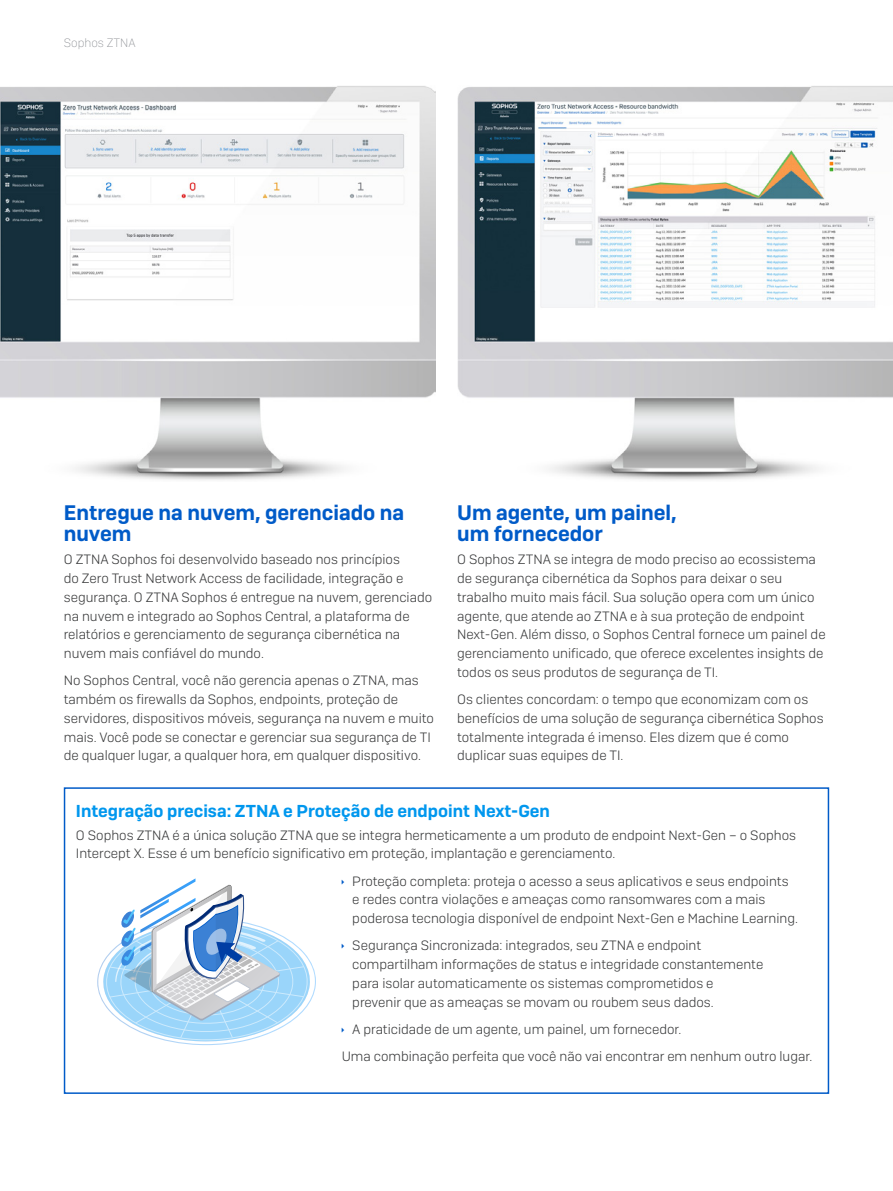
<style>
.page{position:relative;width:893px;height:1191px;background:#fff}
.page>*{position:absolute;margin:0;border:0;box-sizing:border-box;transform-origin:0 0}
.Subheading_1{font:600 21px/21px "Sophos Sans";color:#005bc8}
.Subheading_2{font:600 17.25px "Sophos Sans";color:#0097ee}
.Body_Copy{font:300 13.5px/18.8px "Sophos Sans";color:#363738}
.t1{font:200 12px "Sophos Sans";color:#83868b}
</style>
<div class="page">
<img style="left:0;top:86px;width:436px;height:394px">
<img style="left:457px;top:86px;width:436px;height:394px">
<div style="left:64px;top:787px;width:765px;height:306px;border:2px solid #005bc8"></div>
<svg style="left:97px;top:878px;width:219px;height:167px"></svg>
<p class="t1" style="left:64px;top:36px;width:73px">Sophos ZTNA</p>
<p class="Subheading_1" style="left:64px;top:502px;width:342px">Entregue na nuvem, gerenciado na nuvem</p>
<p class="Body_Copy" style="left:64px;top:550px;width:370px">O ZTNA Sophos foi desenvolvido baseado nos princípios<br>do Zero Trust Network Access de facilidade, integração e segurança. O ZTNA Sophos é entregue na nuvem, gerenciado na nuvem e integrado ao Sophos Central, a plataforma de relatórios e gerenciamento de segurança cibernética na nuvem mais confiável do mundo.</p>
<p class="Body_Copy" style="left:64px;top:671px;width:372px">No Sophos Central, você não gerencia apenas o ZTNA, mas também os firewalls da Sophos, endpoints, proteção de servidores, dispositivos móveis, segurança na nuvem e muito mais. Você pode se conectar e gerenciar sua segurança de TI de qualquer lugar, a qualquer hora, em qualquer dispositivo.</p>
<p class="Subheading_1" style="left:457px;top:502px;width:221px">Um agente, um painel, um fornecedor</p>
<p class="Body_Copy" style="left:457px;top:550px;width:370px">O Sophos ZTNA se integra de modo preciso ao ecossistema de segurança cibernética da Sophos para deixar o seu trabalho muito mais fácil. Sua solução opera com um único agente, que atende ao ZTNA e à sua proteção de endpoint Next-Gen. Além disso, o Sophos Central fornece um painel de gerenciamento unificado, que oferece excelentes insights de todos os seus produtos de segurança de TI.</p>
<p class="Body_Copy" style="left:457px;top:689px;width:368px">Os clientes concordam: o tempo que economizam com os benefícios de uma solução de segurança cibernética Sophos totalmente integrada é imenso. Eles dizem que é como duplicar suas equipes de TI.</p>
<p class="Subheading_2" style="left:76px;top:800px;width:476px">Integração precisa: ZTNA e Proteção de endpoint Next-Gen</p>
<p class="Body_Copy" style="left:76px;top:825px;width:722px">O Sophos ZTNA é a única solução ZTNA que se integra hermeticamente a um produto de endpoint Next-Gen – o Sophos<br>Intercept X. Esse é um benefício significativo em proteção, implantação e gerenciamento.</p>
<p class="Body_Copy" style="left:352px;top:871px;width:447px">Proteção completa: proteja o acesso a seus aplicativos e seus endpoints e redes contra violações e ameaças como ransomwares com a mais poderosa tecnologia disponível de endpoint Next-Gen e Machine Learning.</p>
<p class="Body_Copy" style="left:352px;top:936px;width:412px">Segurança Sincronizada: integrados, seu ZTNA e endpoint compartilham informações de status e integridade constantemente para isolar automaticamente os sistemas comprometidos e prevenir que as ameaças se movam ou roubem seus dados.</p>
<p class="Body_Copy" style="left:352px;top:1019px;width:331px">A praticidade de um agente, um painel, um fornecedor.</p>
<p class="Body_Copy" style="left:342px;top:1046px;width:472px">Uma combinação perfeita que você não vai encontrar em nenhum outro lugar.</p>
</div>
